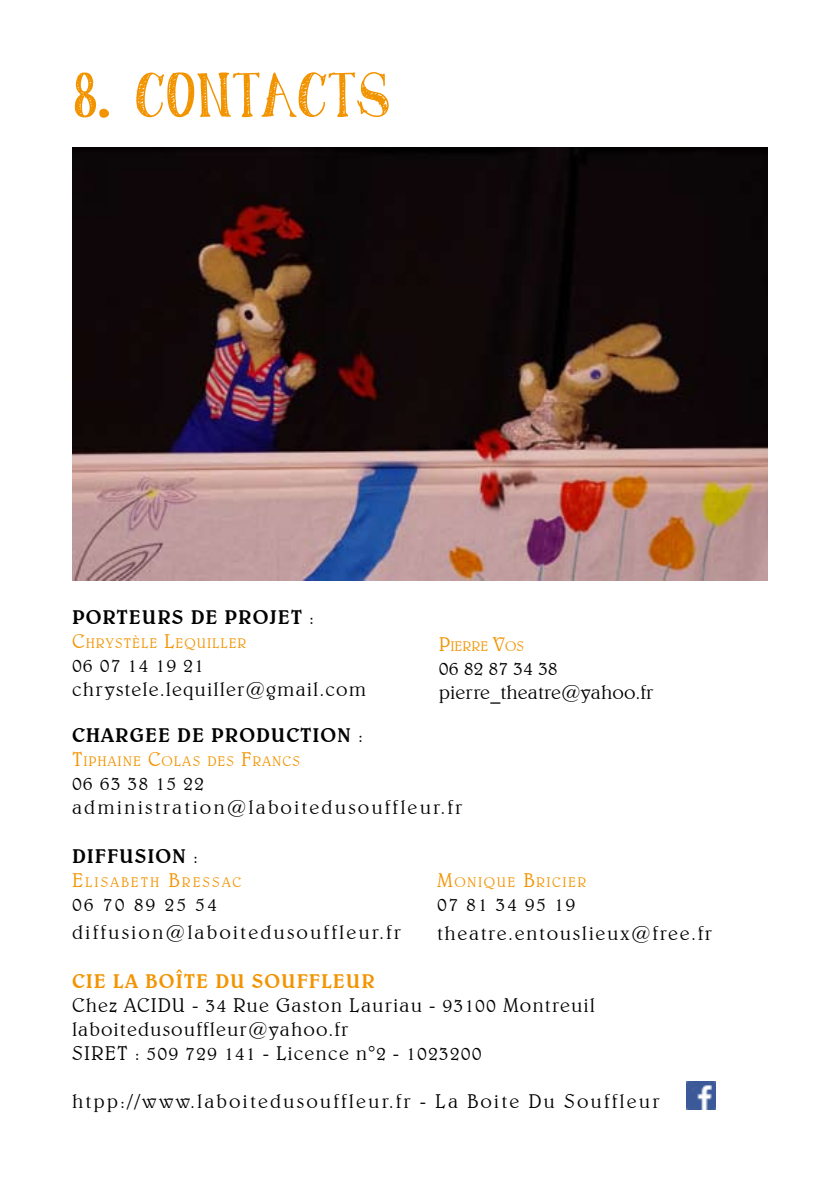
<style>
.page{position:relative;width:840px;height:1191px;background:#fff}
.page>*{position:absolute;margin:0;border:0;box-sizing:border-box;transform-origin:0 0}
.t1{font:60px "Austie Bost Roman Holiday Sketch";color:#f29400}
.t2{font:300 20px/24px "Belwe BT";letter-spacing:.05em;color:#000}
.t3{font:300 20px/24px "Belwe BT";letter-spacing:.1em;color:#000}
.t4{font:500 20px "Belwe BT";letter-spacing:.05em;color:#000}
.t5{font:300 20px/28.8px "Belwe BT";letter-spacing:.075em;color:#000}
.t6{font:300 20px/24px "Belwe BT";color:#000}
.t7{font:500 20px "Belwe BT";letter-spacing:.05em;color:#f29400}
.t8{font:300 14px "Belwe BT";letter-spacing:.07em;color:#f29400}
.t9{font:300 14px "Belwe BT";letter-spacing:.145em;color:#f29400}
.t10{font:300 14px "Belwe BT";letter-spacing:.105em;color:#f29400}
.s1{font-weight:300}
.s2{font-size:20px}
</style>
<div class="page">
<img style="left:686px;top:1081px;width:29px;height:28px">
<img style="left:72px;top:147px;width:695px;height:433px">
<h1 class="t1" style="left:72px;top:60px;width:319px">8. CONTACTS</h1>
<p class="t4" style="left:72px;top:604px;width:243px">PORTEURS DE PROJET <span class="s1">:</span></p>
<p class="t8" style="left:72px;top:634px;width:176px"><span class="s2">C</span>hrystèle <span class="s2">L</span>equiller</p>
<p class="t2" style="left:72px;top:653px;width:295px">06 07 14 19 21 chrystele.lequiller@gmail.com</p>
<p class="t8" style="left:438px;top:638px;width:87px"><span class="s2">P</span>ierre <span class="s2">V</span>os</p>
<p class="t6" style="left:438px;top:656px;width:216px">06 82 87 34 38 pierre_theatre@yahoo.fr</p>
<p class="t4" style="left:72px;top:723px;width:292px">CHARGEE DE PRODUCTION <span class="s1">:</span></p>
<p class="t8" style="left:72px;top:753px;width:229px"><span class="s2">T</span>iphaine <span class="s2">C</span>olas des <span class="s2">F</span>rancs</p>
<p class="t3" style="left:72px;top:771px;width:392px">06 63 38 15 22 administration@laboitedusouffleur.fr</p>
<p class="t4" style="left:72px;top:843px;width:62px">DIFFUSION</p>
<p class="t2" style="left:193px;top:843px;width:6px">:</p>
<p class="t9" style="left:72px;top:873px;width:170px"><span class="s2">E</span>lisabeth <span class="s2">B</span>ressac</p>
<p class="t3" style="left:72px;top:889px;width:330px;line-height:28.8px">06 70 89 25 54 diffusion@laboitedusouffleur.fr</p>
<p class="t7" style="left:72px;top:969px;width:263px">CIE LA BOÎTE DU SOU FFLEUR</p>
<p class="t2" style="left:72px;top:993px;width:524px">Chez ACIDU - 34 Rue Gaston Lauriau - 93100 Montreuil laboitedusouffleur@yahoo.fr<br>SIRET : 509 729 141 - Licence n°2 - 1023200</p>
<p class="t3" style="left:72px;top:1089px;width:589px">htpp://www.laboitedusouffleur.fr - La Boite Du Souffleur</p>
<p class="t10" style="left:437px;top:873px;width:151px"><span class="s2">M</span>onique <span class="s2">B</span>ricier</p>
<p class="t5" style="left:437px;top:889px;width:277px">07 81 34 95 19 theatre.entouslieux@free.fr</p>
</div>
